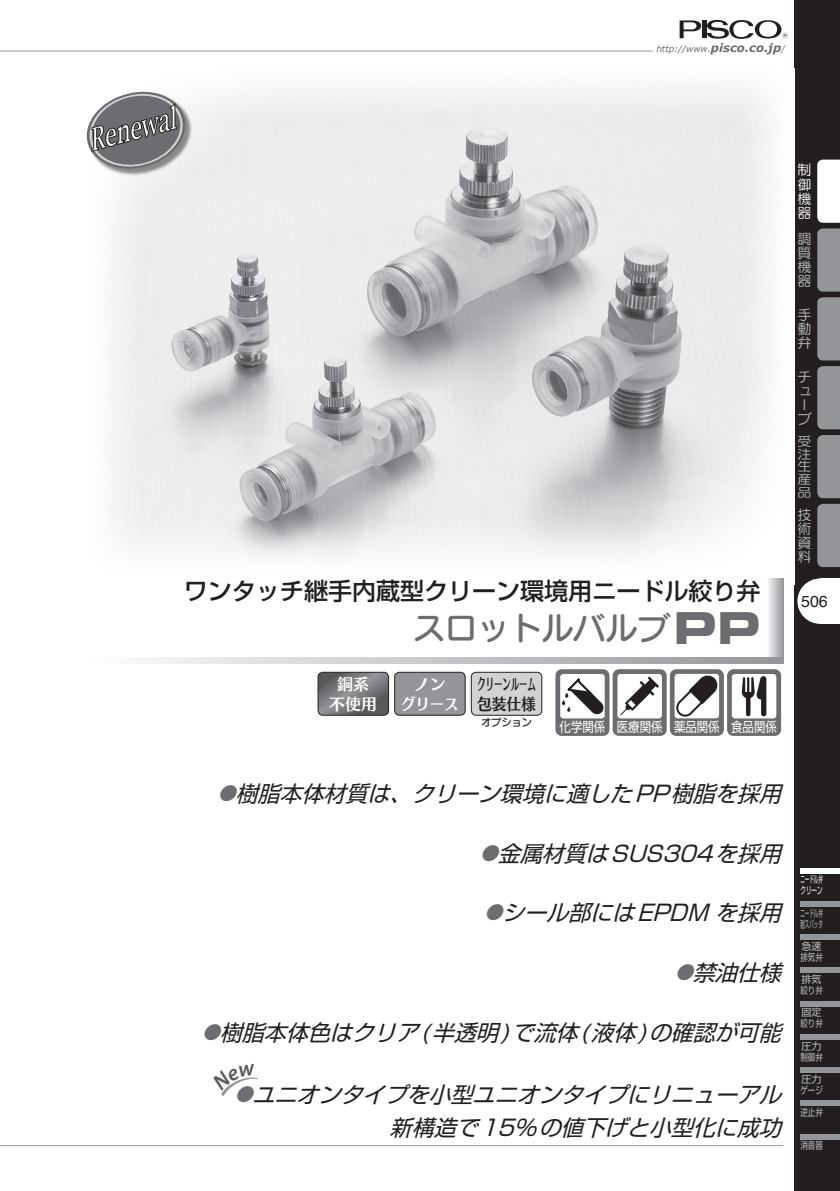
<style>
.page{position:relative;width:840px;height:1191px;background:#fff}
.page>*{position:absolute;margin:0;border:0;box-sizing:border-box;transform-origin:0 0}
.t1{font:32px "Seurat Pro DB";color:#6c6d70}
.t2{font:500 24px "Shin Go Pro";color:#231f20}
.t3{font:italic 22px/33.2px "Shin Go Pro";color:#231f20;text-align:right}
.t4{font:16px/20px "Skip Std B";color:#231f20;scale:.52 1}
.t5{font:16px/20px "Skip Std B";color:#fff;text-align:center}
.t6{font:16px "Helvetica";color:#231f20}
.t7{font:14px/14px "Seurat Pro M";color:#bcbdc0;text-align:justify}
.t8{font:14px/14px "Seurat Pro M";color:#fff;text-align:justify}
.t9{font:13.4px "Shin Go Pro";color:#fff;scale:.85 1}
.t10{font:12.6px/12.6px "Seurat Pro M";color:#bcbdc0;text-align:justify;scale:1.11 1}
.t11{font:10.2px "Seurat Pro DB";color:#231f20}
.t12{font:10px/11px "Shin Go Pro";color:#bcbdc0}
.t13{font:10px/11px "Shin Go Pro";color:#bcbdc0;scale:.45 1}
.t14{font:10px/11px "Shin Go Pro";color:#fff;scale:.45 1}
.t15{font:10px "Shin Go Pro";color:#bcbdc0;scale:.75 1}
.t16{font:italic 8.8px "Verdana";color:#6c6d70}
.s1{font-weight:700;font-size:11.6px}
.s2{font-family:"Eurostile Bold Extended Two";font-size:44px}
.s3{font-size:18px;color:#6c6d70}
</style>
<div class="page">
<hr style="left:0;top:51px;width:652px;height:1px;background:#939598">
<div style="left:794px;top:0;width:45px;height:1191px;background:#231f20"></div>
<svg style="left:797px;top:578px;width:22px;height:46px"></svg>
<div style="left:819px;top:578px;width:20px;height:46px;background:#fff"></div>
<svg style="left:679px;top:20px;width:108px;height:19px"></svg>
<hr style="left:0;top:1145px;width:782px;height:1px;background:#939598">
<svg style="left:817px;top:366px;width:22px;height:63px"></svg>
<svg style="left:817px;top:160px;width:22px;height:200px"></svg>
<svg style="left:817px;top:435px;width:22px;height:63px"></svg>
<svg style="left:817px;top:504px;width:22px;height:63px"></svg>
<div style="left:799px;top:868px;width:40px;height:5px;background:#fff"></div>
<div style="left:799px;top:934px;width:40px;height:6px;background:#939598"></div>
<div style="left:799px;top:967px;width:40px;height:6px;background:#939598"></div>
<div style="left:799px;top:1000px;width:40px;height:6px;background:#939598"></div>
<div style="left:799px;top:1034px;width:40px;height:5px;background:#939598"></div>
<div style="left:799px;top:1067px;width:40px;height:6px;background:#939598"></div>
<div style="left:799px;top:1100px;width:40px;height:6px;background:#939598"></div>
<div style="left:799px;top:1133px;width:40px;height:6px;background:#939598"></div>
<div style="left:799px;top:901px;width:40px;height:5px;background:#939598"></div>
<img style="left:111px;top:88px;width:673px;height:497px">
<svg style="left:765px;top:578px;width:17px;height:80px"></svg>
<svg style="left:146px;top:658px;width:636px;height:5px"></svg>
<div style="left:555px;top:669px;width:54px;height:67px;background:#6c6d70;border-radius:6px"></div>
<div style="left:560px;top:674px;width:44px;height:44px;background:#fff;border-radius:3px"></div>
<svg style="left:561px;top:676px;width:44px;height:40px"></svg>
<div style="left:726px;top:669px;width:54px;height:67px;background:#6c6d70;border-radius:6px"></div>
<div style="left:731px;top:674px;width:44px;height:44px;background:#fff;border-radius:3px"></div>
<svg style="left:741px;top:676px;width:25px;height:40px"></svg>
<div style="left:612px;top:669px;width:54px;height:67px;background:#6c6d70;border-radius:6px"></div>
<div style="left:617px;top:674px;width:44px;height:44px;background:#fff;border-radius:3px"></div>
<svg style="left:620px;top:676px;width:38px;height:40px"></svg>
<div style="left:669px;top:669px;width:54px;height:67px;background:#6c6d70;border-radius:6px"></div>
<div style="left:674px;top:674px;width:44px;height:44px;background:#fff;border-radius:3px"></div>
<svg style="left:676px;top:675px;width:43px;height:44px"></svg>
<div style="left:471px;top:672px;width:70px;height:43px;background:#d1d2d4;border-radius:5px"></div>
<div style="left:471px;top:672px;width:70px;height:43px;border:1px solid #231f20;border-radius:5px"></div>
<div style="left:394px;top:672px;width:71px;height:43px;background:#939598;border-radius:5px"></div>
<div style="left:394px;top:672px;width:71px;height:43px;border:1px solid #231f20;border-radius:5px"></div>
<svg style="left:319px;top:672px;width:69px;height:43px"></svg>
<div style="left:317px;top:672px;width:71px;height:43px;border:1px solid #231f20;border-radius:5px"></div>
<div style="left:88px;top:93px;width:104px;height:83px;background:#231f20;opacity:.5"></div>
<svg style="left:86px;top:88px;width:104px;height:86px"></svg>
<svg style="left:221px;top:1077px;width:37px;height:19px"></svg>
<p class="t16" style="left:656px;top:42px;width:130px">http://www.<span class="s1">pisco.co.jp</span>/</p>
<p class="t2" style="left:184px;top:571px;width:577px">ワンタッチ継手内蔵型クリーン環境用ニードル絞り弁</p>
<h1 class="t1" style="left:413px;top:607px;width:348px">スロットルバルブ<span class="s2">PP</span></h1>
<p class="t5" style="left:329px;top:673px;width:49px">銅系不使用</p>
<p class="t5" style="left:401px;top:673px;width:59px">ノン<br>グリース</p>
<p class="t4" style="left:477px;top:673px;width:115px">クリーンルーム包装仕様</p>
<p class="t11" style="left:480px;top:715px;width:52px">オプション</p>
<p class="t9" style="left:559px;top:716px;width:257px">化学関係 医療関係 薬品関係 食品関係</p>
<p class="t8" style="left:797px;top:163px;width:15px">制御機器</p>
<p class="t7" style="left:797px;top:232px;width:15px">調質機器</p>
<p class="t7" style="left:797px;top:307px;width:15px">手動弁</p>
<p class="t7" style="left:797px;top:369px;width:16px;text-align:left">チューブ</p>
<p class="t10" style="left:797px;top:435px;width:13px">受注生産品</p>
<p class="t7" style="left:797px;top:507px;width:15px">技術資料</p>
<p class="t6" style="left:800px;top:589px;width:28px">506</p>
<p class="t3" style="left:218px;top:774px;width:572px"><span class="s3">●</span>樹脂本体材質は、クリーン環境に適したPP樹脂を採用</p>
<p class="t3" style="left:480px;top:834px;width:310px"><span class="s3">●</span>金属材質はSUS304を採用</p>
<p class="t3" style="left:484px;top:893px;width:306px"><span class="s3">●</span>シール部にはEPDM を採用</p>
<p class="t3" style="left:675px;top:953px;width:115px"><span class="s3">●</span>禁油仕様</p>
<p class="t3" style="left:202px;top:1013px;width:588px"><span class="s3">●</span>樹脂本体色はクリア(半透明)で流体(液体)の確認が可能</p>
<p class="t3" style="left:235px;top:1075px;width:555px"><span class="s3">●</span>ユニオンタイプを小型ユニオンタイプにリニューアル新構造で15%の値下げと小型化に成功</p>
<p class="t14" style="left:799px;top:873px;width:51px">ニードル弁クリーン</p>
<p class="t13" style="left:799px;top:906px;width:51px">ニードル弁耐スパッタ</p>
<p class="t12" style="left:799px;top:939px;width:24px">急速排気弁</p>
<p class="t12" style="left:799px;top:972px;width:24px">排気絞り弁</p>
<p class="t12" style="left:799px;top:1006px;width:24px">固定絞り弁</p>
<p class="t12" style="left:799px;top:1039px;width:24px">圧力制御弁</p>
<p class="t12" style="left:799px;top:1072px;width:24px">圧力ゲージ</p>
<p class="t15" style="left:799px;top:1104px;width:31px">逆止弁</p>
<p class="t15" style="left:799px;top:1137px;width:31px">消音器</p>
</div>
